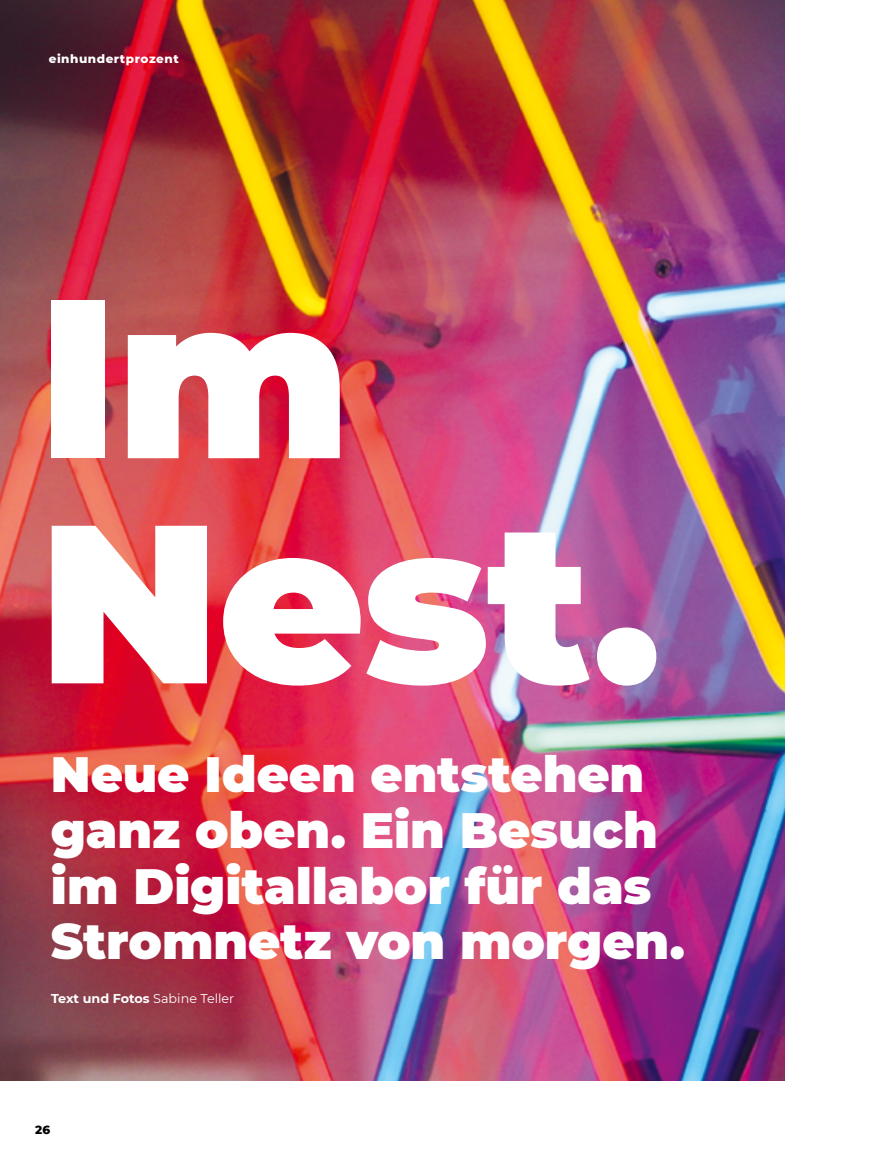
<style>
.page{position:relative;width:893px;height:1170px;background:#fff}
.page>*{position:absolute;margin:0;border:0;box-sizing:border-box;transform-origin:0 0}
.H1_150pt_black{font:900 225px/225px "Montserrat";letter-spacing:-.01em;color:#fff}
.H2_33pt_black{font:900 49.5px/55.5px "Montserrat";color:#fff}
.Credits_8_5pt_regula{font:700 12.75px "Montserrat";color:#fff}
.t1{font:800 12px "Montserrat";letter-spacing:.045em;color:#fff}
.t2{font:800 12px "Montserrat";color:#000}
.s1{font-weight:400}
</style>
<div class="page">
<img style="left:0;top:0;width:785px;height:1080px">
<p class="t1" style="left:49px;top:50px;width:131px">einhundertprozent</p>
<p class="H1_150pt_black" style="left:39px;top:251px;width:623px">Im<br>Nest.</p>
<p class="H2_33pt_black" style="left:51px;top:744px;width:636px">Neue Ideen entstehen ganz oben. Ein Besuch im Digitallabor für das<br>Stromnetz von morgen.</p>
<p class="Credits_8_5pt_regula" style="left:51px;top:989px;width:185px">Text und Fotos <span class="s1">Sabine Teller</span></p>
<p class="t2" style="left:35px;top:1120px;width:17px">26</p>
</div>
